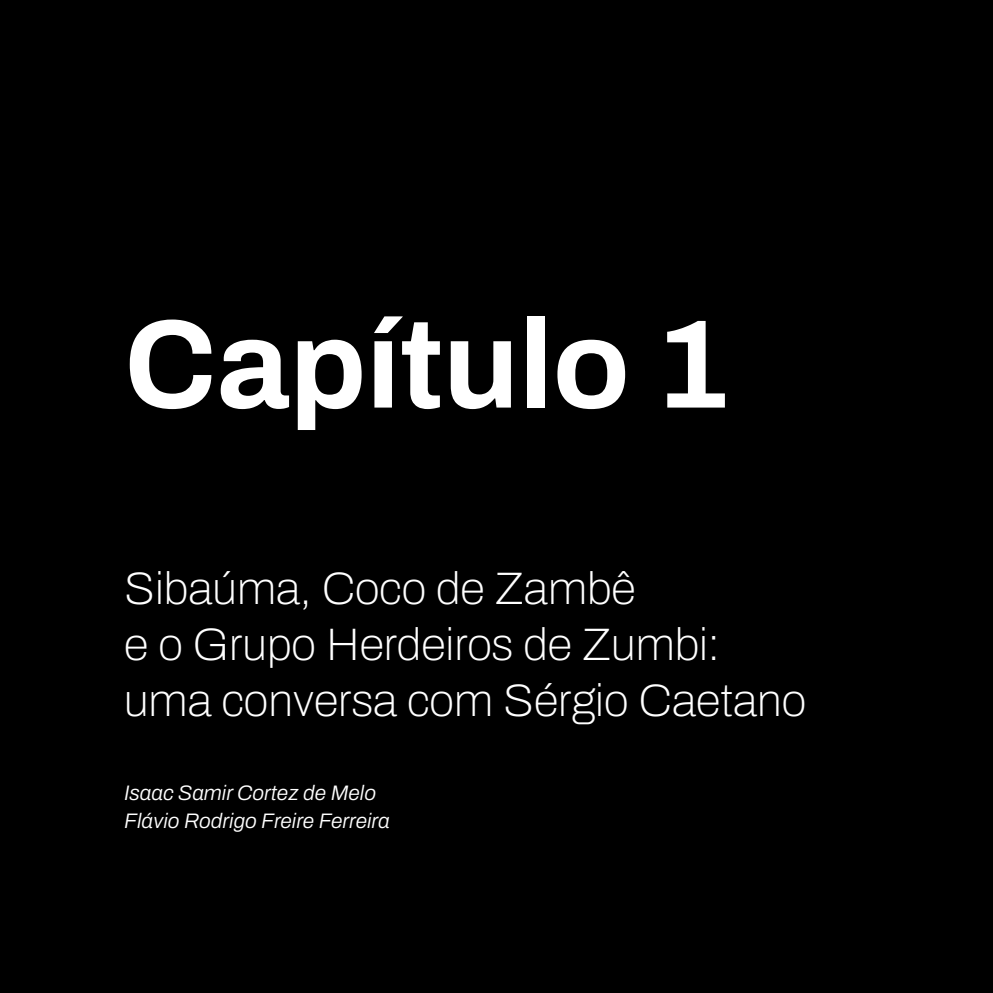
<style>
.page{position:relative;width:993px;height:993px;background:#fff}
.page>*{position:absolute;margin:0;border:0;box-sizing:border-box;transform-origin:0 0}
.t1{font:700 126px "Archivo";color:#fff}
.t2{font:100 45.5px/56px "Archivo";color:#fff}
.t3{font:italic 300 21px/28px "Archivo";color:#fff}
</style>
<div class="page">
<div style="left:0;top:0;width:992px;height:992px;background:#000"></div>
<h1 class="t1" style="left:124px;top:270px;width:607px">Capítulo 1</h1>
<p class="t2" style="left:124px;top:560px;width:683px">Sibaúma, Coco de Zambê<br>e o Grupo Herdeiros de Zumbi: uma conversa com Sérgio Caetano</p>
<p class="t3" style="left:124px;top:778px;width:267px">Isaac Samir Cortez de Melo<br>Flávio Rodrigo Freire Ferreira</p>
</div>
